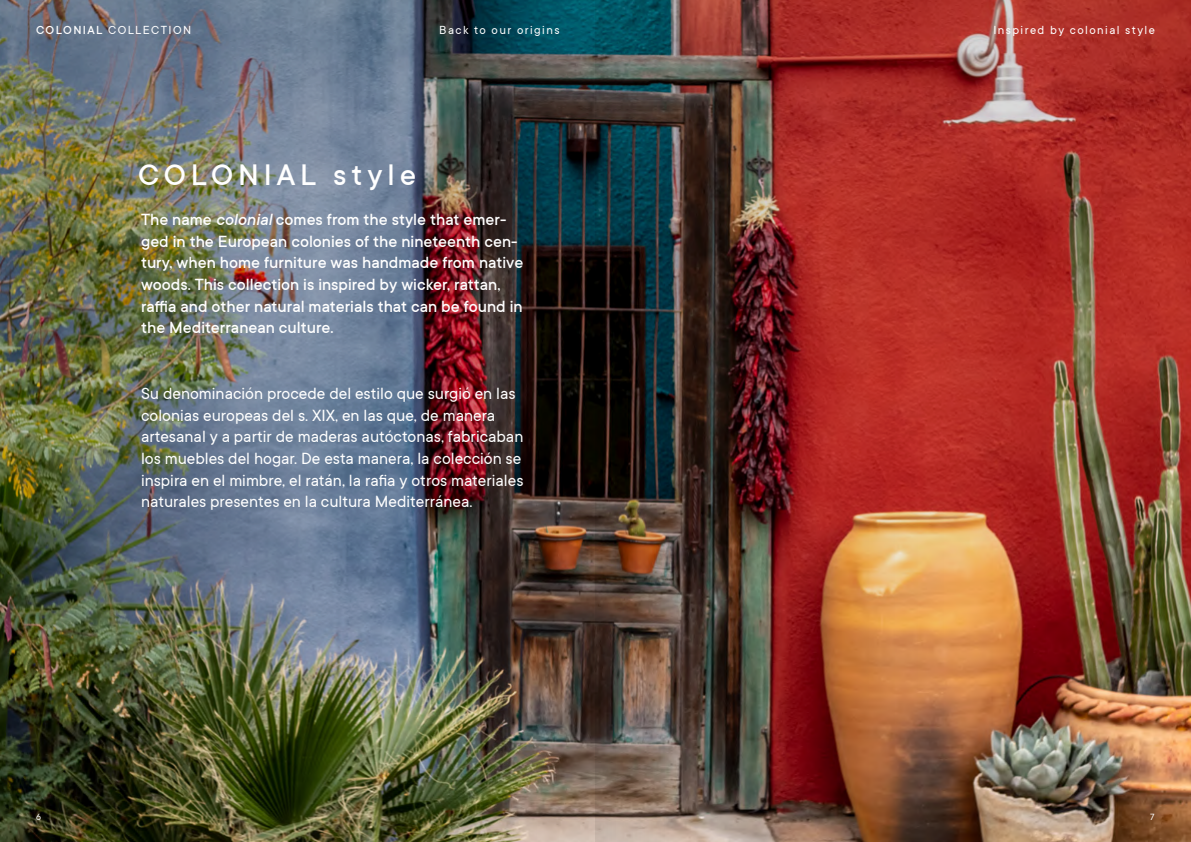
<style>
.page{position:relative;width:1191px;height:842px;background:#fff}
.page>*{position:absolute;margin:0;border:0;box-sizing:border-box;transform-origin:0 0}
.t1{font:500 33px "TT Commons";letter-spacing:.15em;color:#fff}
.t2{font:18px/21.6px "TT Commons";color:#fff}
.t3{font:500 18px/21.6px "TT Commons";color:#fff}
.t4{font:13px "TT Commons";letter-spacing:.11em;color:#fff}
.t5{font:10px "TT Commons";color:#fff}
.s1{font-weight:500}
.s2{font-style:italic}
</style>
<div class="page">
<img style="left:0;top:0;width:1191px;height:842px">
<img style="left:595px;top:0;width:87px;height:842px">
<p class="t4" style="left:36px;top:23px;width:157px"><span class="s1">COLONIAL</span> COLLECTION</p>
<p class="t4" style="left:439px;top:23px;width:122px">Back to our origins</p>
<p class="t4" style="left:993px;top:23px;width:163px">Inspired by colonial style</p>
<h1 class="t1" style="left:138px;top:157px;width:280px">COLONIAL style</h1>
<p class="t3" style="left:141px;top:209px;width:384px">The name <span class="s2">colonial</span> comes from the style that emer&shy;ged in the European colonies of the nineteenth cen&shy;tury, when home furniture was handmade from native woods. This collection is inspired by wicker, rattan, raffia and other natural materials that can be found in the Mediterranean culture.</p>
<p class="t2" style="left:141px;top:383px;width:384px">Su denominación procede del estilo que surgió en las colonias europeas del s. XIX, en las que, de manera artesanal y a partir de maderas autóctonas, fabricaban los muebles del hogar. De esta manera, la colección se inspira en el mimbre, el ratán, la rafia y otros materiales naturales presentes en la cultura Mediterránea.</p>
<p class="t5" style="left:36px;top:812px;width:6px">6</p>
<p class="t5" style="left:1150px;top:812px;width:6px">7</p>
</div>
